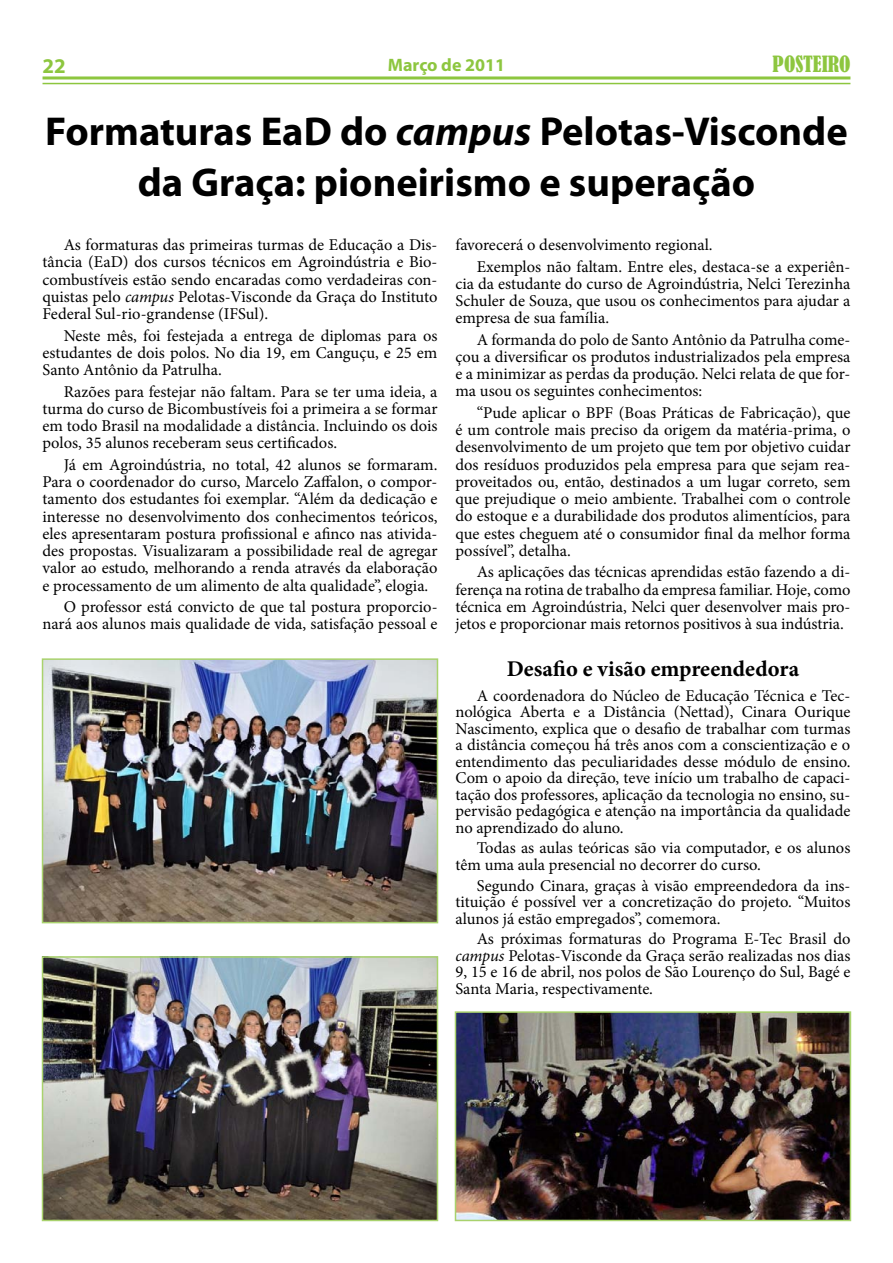
<style>
.page{position:relative;width:893px;height:1263px;background:#fff}
.page>*{position:absolute;margin:0;border:0;box-sizing:border-box;transform-origin:0 0}
.t1{font:700 40.5px/51px "Myriad Pro";color:#000;text-align:center}
.t2{font:700 22.5px "Minion Pro";color:#000}
.t3{font:condensed 21px "Bernard";color:#8dc63f}
.t4{font:700 21px "Myriad Pro";color:#8dc63f}
.t5{font:700 18px "Myriad Pro";color:#8dc63f}
.t6{font:16.5px/17.2px "Minion Pro";color:#000;text-align:justify}
.s1{font-style:italic}
</style>
<div class="page">
<hr style="left:43px;top:76px;width:807px;height:3px;background:#8dc63f">
<hr style="left:43px;top:83px;width:807px;height:1px;background:#8dc63f">
<img style="left:45px;top:661px;width:390px;height:259px">
<div style="left:42px;top:658px;width:396px;height:265px;border:2px solid #a9d26d"></div>
<img style="left:45px;top:959px;width:390px;height:259px">
<div style="left:42px;top:956px;width:396px;height:265px;border:2px solid #a9d26d"></div>
<img style="left:458px;top:1014px;width:390px;height:204px">
<div style="left:455px;top:1011px;width:396px;height:210px;border:2px solid #a9d26d"></div>
<p class="t4" style="left:43px;top:52px;width:25px">22</p>
<p class="t5" style="left:388px;top:53px;width:119px">Março de 2011</p>
<p class="t3" style="left:773px;top:52px;width:79px">POSTEIRO</p>
<h1 class="t1" style="left:45px;top:105px;width:804px">Formaturas EaD do <span class="s1">campus</span> Pelotas-Visconde da Graça: pioneirismo e superação</h1>
<p class="t6" style="left:43px;top:236px;width:396px;text-indent:21px">As formaturas das primeiras turmas de Educação a Dis&shy;tância (EaD) dos cursos técnicos em Agroindústria e Bio&shy;combustíveis estão sendo encaradas como verdadeiras con&shy;quistas pelo <span class="s1">campus</span> Pelotas-Visconde da Graça do Instituto Federal Sul-rio-grandense (IFSul).</p>
<p class="t6" style="left:43px;top:327px;width:396px;text-indent:21px">Neste mês, foi festejada a entrega de diplomas para os estudantes de dois polos. No dia 19, em Canguçu, e 25 em Santo Antônio da Patrulha.</p>
<p class="t6" style="left:43px;top:383px;width:396px;text-indent:21px">Razões para festejar não faltam. Para se ter uma ideia, a turma do curso de Bicombustíveis foi a primeira a se formar em todo Brasil na modalidade a distância. Incluindo os dois polos, 35 alunos receberam seus certificados.</p>
<p class="t6" style="left:43px;top:456px;width:396px;text-indent:21px">Já em Agroindústria, no total, 42 alunos se formaram.<br>Para o coordenador do curso, Marcelo Zaffalon, o compor&shy;tamento dos estudantes foi exemplar. “Além da dedicação e interesse no desenvolvimento dos conhecimentos teóricos, eles apresentaram postura profissional e afinco nas ativida&shy;des propostas. Visualizaram a possibilidade real de agregar valor ao estudo, melhorando a renda através da elaboração e processamento de um alimento de alta qualidade”, elogia.</p>
<p class="t6" style="left:43px;top:598px;width:396px;text-align:right">O professor está convicto de que tal postura proporcio&shy;nará aos alunos mais qualidade de vida, satisfação pessoal e</p>
<p class="t6" style="left:477px;top:234px;width:375px;line-height:21.5px;text-indent:-21px">favorecerá o desenvolvimento regional.<br>Exemplos não faltam. Entre eles, destaca-se a experiên-</p>
<p class="t6" style="left:455px;top:275px;width:396px">cia da estudante do curso de Agroindústria, Nelci Terezinha Schuler de Souza, que usou os conhecimentos para ajudar a empresa de sua família.</p>
<p class="t6" style="left:455px;top:331px;width:396px;text-indent:21px">A formanda do polo de Santo Antônio da Patrulha come&shy;çou a diversificar os produtos industrializados pela empresa e a minimizar as perdas da produção. Nelci relata de que for&shy;ma usou os seguintes conhecimentos:</p>
<p class="t6" style="left:455px;top:404px;width:396px;text-indent:21px">“Pude aplicar o BPF (Boas Práticas de Fabricação), que é um controle mais preciso da origem da matéria-prima, o desenvolvimento de um projeto que tem por objetivo cuidar dos resíduos produzidos pela empresa para que sejam rea&shy;proveitados ou, então, destinados a um lugar correto, sem que prejudique o meio ambiente. Trabalhei com o controle do estoque e a durabilidade dos produtos alimentícios, para que estes cheguem até o consumidor final da melhor forma possível”, detalha.</p>
<p class="t6" style="left:455px;top:564px;width:396px;text-indent:21px">As aplicações das técnicas aprendidas estão fazendo a di&shy;ferença na rotina de trabalho da empresa familiar. Hoje, como técnica em Agroindústria, Nelci quer desenvolver mais pro&shy;jetos e proporcionar mais retornos positivos à sua indústria.</p>
<h2 class="t2" style="left:507px;top:652px;width:294px">Desafio e visão empreendedora</h2>
<p class="t6" style="left:455px;top:687px;width:396px;line-height:16.5px;text-indent:21px">A coordenadora do Núcleo de Educação Técnica e Tec&shy;nológica Aberta e a Distância (Nettad), Cinara Ourique Nascimento, explica que o desafio de trabalhar com turmas a distância começou há três anos com a conscientização e o entendimento das peculiaridades desse módulo de ensino.<br>Com o apoio da direção, teve início um trabalho de capaci&shy;tação dos professores, aplicação da tecnologia no ensino, su&shy;pervisão pedagógica e atenção na importância da qualidade no aprendizado do aluno.</p>
<p class="t6" style="left:455px;top:840px;width:396px;line-height:16.5px;text-indent:21px">Todas as aulas teóricas são via computador, e os alunos têm uma aula presencial no decorrer do curso.</p>
<p class="t6" style="left:455px;top:877px;width:396px;line-height:16.5px;text-indent:21px">Segundo Cinara, graças à visão empreendedora da ins&shy;tituição é possível ver a concretização do projeto. “Muitos alunos já estão empregados”, comemora.</p>
<p class="t6" style="left:455px;top:931px;width:396px;line-height:16.5px;text-indent:21px">As próximas formaturas do Programa E-Tec Brasil do <span class="s1">campus</span> Pelotas-Visconde da Graça serão realizadas nos dias 9, 15 e 16 de abril, nos polos de São Lourenço do Sul, Bagé e Santa Maria, respectivamente.</p>
</div>
